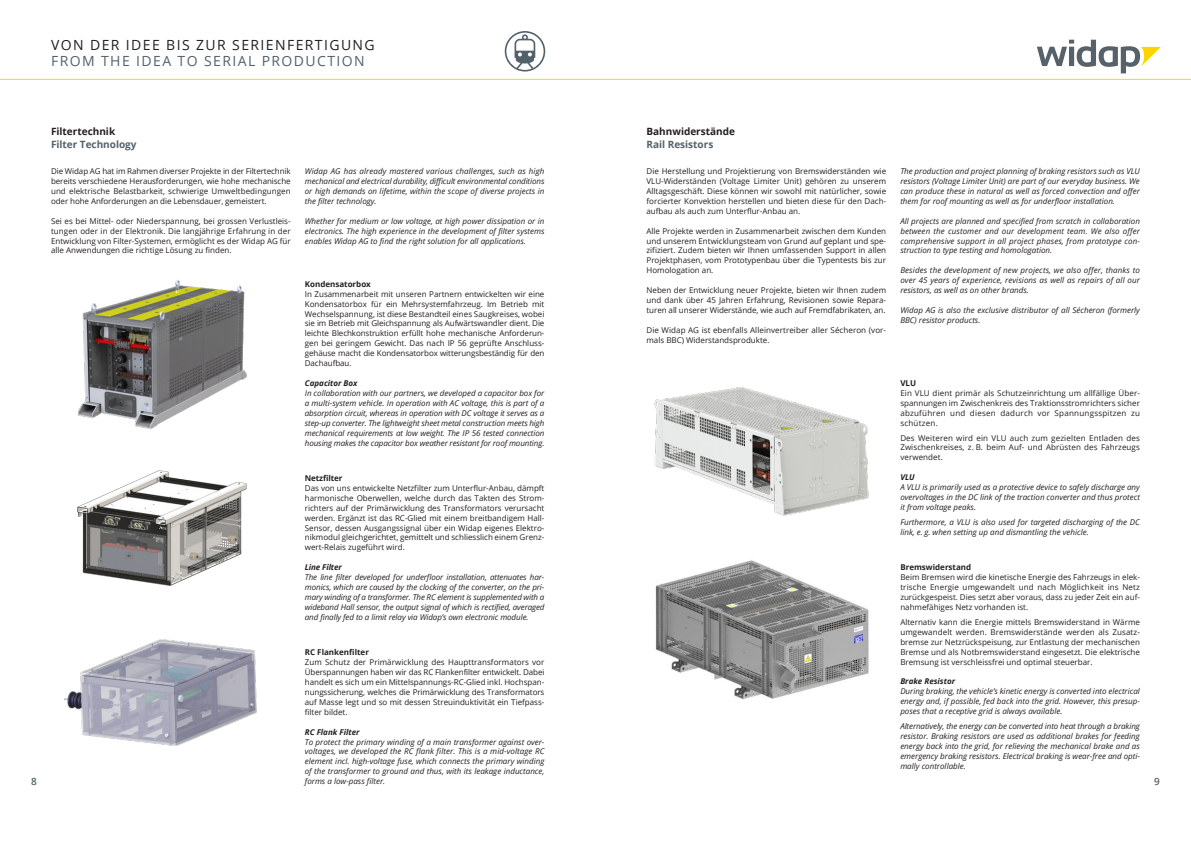
<style>
.page{position:relative;width:1191px;height:842px;background:#fff}
.page>*{position:absolute;margin:0;border:0;box-sizing:border-box;transform-origin:0 0}
.t1{font:14px "Open Sans";letter-spacing:.1em;color:#231f20}
.t2{font:14px "Open Sans";letter-spacing:.1em;color:#53616b}
.t3{font:700 10px "Open Sans";color:#53616b}
.t4{font:700 10px "Open Sans";color:#231f20}
.t5{font:600 10px "Open Sans";color:#53616b}
.t6{font:8px/9.9px "Open Sans";color:#231f20;text-align:justify}
.t7{font:italic 8px/9.9px "Open Sans";color:#231f20;text-align:justify}
.t8{font:700 8px "Open Sans";color:#231f20}
.t9{font:italic 700 8px "Open Sans";color:#231f20}
</style>
<div class="page">
<hr style="left:0;top:79px;width:595px;height:1px;background:#fed702">
<hr style="left:595px;top:79px;width:596px;height:1px;background:#fed702">
<svg style="left:1037px;top:40px;width:123px;height:33px"></svg>
<svg style="left:505px;top:31px;width:40px;height:41px"></svg>
<img style="left:77px;top:279px;width:170px;height:150px">
<img style="left:654px;top:387px;width:215px;height:129px">
<img style="left:655px;top:560px;width:214px;height:140px">
<img style="left:77px;top:470px;width:170px;height:116px">
<img style="left:64px;top:639px;width:193px;height:107px">
<h1 class="t1" style="left:51px;top:36px;width:325px">VON DER IDEE BIS ZUR SERIENFERTIGUNG</h1>
<h1 class="t2" style="left:51px;top:51px;width:315px">FROM THE IDEA TO SERIAL PRODUCTION</h1>
<p class="t4" style="left:51px;top:125px;width:66px">Filtertechnik</p>
<p class="t3" style="left:51px;top:138px;width:87px">Filter Technology</p>
<p class="t4" style="left:646px;top:125px;width:90px">Bahnwiderstände</p>
<p class="t3" style="left:646px;top:138px;width:68px">Rail Resistors</p>
<p class="t6" style="left:646px;top:166px;width:241px">Die Herstellung und Projektierung von Bremswiderständen wie VLU-Widerständen (Voltage Limiter Unit) gehören zu unserem Alltagsgeschäft. Diese können wir sowohl mit natürlicher, sowie forcierter Konvektion herstellen und bieten diese für den Dach&shy;aufbau als auch zum Unterflur-Anbau an.</p>
<p class="t6" style="left:646px;top:226px;width:241px">Alle Projekte werden in Zusammenarbeit zwischen dem Kunden und unserem Entwicklungsteam von Grund auf geplant und spe&shy;zifiziert. Zudem bieten wir Ihnen umfassenden Support in allen Projektphasen, vom Prototypenbau über die Typentests bis zur Homologation an.</p>
<p class="t6" style="left:646px;top:285px;width:241px">Neben der Entwicklung neuer Projekte, bieten wir Ihnen zudem und dank über 45 Jahren Erfahrung, Revisionen sowie Repara&shy;turen all unserer Widerstände, wie auch auf Fremdfabrikaten, an.</p>
<p class="t6" style="left:646px;top:325px;width:241px">Die Widap AG ist ebenfalls Alleinvertreiber aller Sécheron (vor&shy;mals BBC) Widerstandsprodukte.</p>
<p class="t7" style="left:900px;top:166px;width:241px">The production and project planning of braking resistors such as VLU resistors (Voltage Limiter Unit) are part of our everyday business. We can produce these in natural as well as forced convection and offer them for roof mounting as well as for underfloor installation.</p>
<p class="t7" style="left:900px;top:216px;width:241px">All projects are planned and specified from scratch in collaboration between the customer and our development team. We also offer comprehensive support in all project phases, from prototype con&shy;struction to type testing and homologation.</p>
<p class="t7" style="left:900px;top:265px;width:241px">Besides the development of new projects, we also offer, thanks to over 45 years of experience, revisions as well as repairs of all our resistors, as well as on other brands.</p>
<p class="t7" style="left:900px;top:305px;width:241px">Widap AG is also the exclusive distributor of all Sécheron (formerly<br>BBC) resistor products.</p>
<p class="t7" style="left:305px;top:166px;width:241px">Widap AG has already mastered various challenges, such as high mechanical and electrical durability, difficult environmental conditions or high demands on lifetime, within the scope of diverse projects in the filter technology.</p>
<p class="t7" style="left:305px;top:216px;width:241px">Whether for medium or low voltage, at high power dissipation or in electronics. The high experience in the development of filter systems enables Widap AG to find the right solution for all applications.</p>
<p class="t6" style="left:51px;top:166px;width:241px">Die Widap AG hat im Rahmen diverser Projekte in der Filtertechnik bereits verschiedene Herausforderungen, wie hohe mechanische und elektrische Belastbarkeit, schwierige Umweltbedingungen oder hohe Anforderungen an die Lebensdauer, gemeistert.</p>
<p class="t6" style="left:51px;top:216px;width:241px">Sei es bei Mittel- oder Niederspannung, bei grossen Verlustleis&shy;tungen oder in der Elektronik. Die langjährige Erfahrung in der Entwicklung von Filter-Systemen, ermöglicht es der Widap AG für alle Anwendungen die richtige Lösung zu finden.</p>
<p class="t8" style="left:305px;top:278px;width:68px">Kondensatorbox</p>
<p class="t6" style="left:305px;top:289px;width:241px">In Zusammenarbeit mit unseren Partnern entwickelten wir eine Kondensatorbox für ein Mehrsystemfahrzeug. Im Betrieb mit Wechselspannung, ist diese Bestandteil eines Saugkreises, wobei sie im Betrieb mit Gleichspannung als Aufwärtswandler dient. Die leichte Blechkonstruktion erfüllt hohe mechanische Anforderun&shy;gen bei geringem Gewicht. Das nach IP 56 geprüfte Anschluss&shy;gehäuse macht die Kondensatorbox witterungsbeständig für den Dachaufbau.</p>
<p class="t9" style="left:305px;top:377px;width:54px">Capacitor Box</p>
<p class="t7" style="left:305px;top:388px;width:241px">In collaboration with our partners, we developed a capacitor box for a multi-system vehicle. In operation with AC voltage, this is part of a absorption circuit, whereas in operation with DC voltage it serves as a step-up converter. The lightweight sheet metal construction meets high mechanical requirements at low weight. The IP 56 tested connection housing makes the capacitor box weather resistant for roof mounting.</p>
<p class="t8" style="left:900px;top:377px;width:17px">VLU</p>
<p class="t6" style="left:900px;top:388px;width:241px">Ein VLU dient primär als Schutzeinrichtung um allfällige Über&shy;spannungen im Zwischenkreis des Traktionsstromrichters sicher abzuführen und diesen dadurch vor Spannungsspitzen zu schützen.</p>
<p class="t6" style="left:900px;top:432px;width:241px">Des Weiteren wird ein VLU auch zum gezielten Entladen des Zwischenkreises, z. B. beim Auf- und Abrüsten des Fahrzeugs verwendet.</p>
<p class="t9" style="left:900px;top:472px;width:16px">VLU</p>
<p class="t7" style="left:900px;top:482px;width:241px">A VLU is primarily used as a protective device to safely discharge any overvoltages in the DC link of the traction converter and thus protect it from voltage peaks.</p>
<p class="t7" style="left:900px;top:517px;width:241px">Furthermore, a VLU is also used for targeted discharging of the DC link, e. g. when setting up and dismantling the vehicle.</p>
<p class="t8" style="left:900px;top:562px;width:72px">Bremswiderstand</p>
<p class="t6" style="left:900px;top:572px;width:241px">Beim Bremsen wird die kinetische Energie des Fahrzeugs in elek&shy;trische Energie umgewandelt und nach Möglichkeit ins Netz zurückgespeist. Dies setzt aber voraus, dass zu jeder Zeit ein auf&shy;nahmefähiges Netz vorhanden ist.</p>
<p class="t6" style="left:900px;top:617px;width:241px">Alternativ kann die Energie mittels Bremswiderstand in Wärme umgewandelt werden. Bremswiderstände werden als Zusatz&shy;bremse zur Netzrückspeisung, zur Entlastung der mechanischen Bremse und als Notbremswiderstand eingesetzt. Die elektrische Bremsung ist verschleissfrei und optimal steuerbar.</p>
<p class="t9" style="left:900px;top:676px;width:56px">Brake Resistor</p>
<p class="t7" style="left:900px;top:686px;width:241px">During braking, the vehicle’s kinetic energy is converted into electrical energy and, if possible, fed back into the grid. However, this presup&shy;poses that a receptive grid is always available.</p>
<p class="t7" style="left:900px;top:721px;width:241px">Alternatively, the energy can be converted into heat through a braking resistor. Braking resistors are used as additional brakes for feeding energy back into the grid, for relieving the mechanical brake and as emergency braking resistors. Electrical braking is wear-free and opti&shy;mally controllable.</p>
<p class="t8" style="left:305px;top:472px;width:39px">Netzfilter</p>
<p class="t6" style="left:305px;top:483px;width:241px">Das von uns entwickelte Netzfilter zum Unterflur-Anbau, dämpft harmonische Oberwellen, welche durch das Takten des Strom&shy;richters auf der Primärwicklung des Transformators verursacht werden. Ergänzt ist das RC-Glied mit einem breitbandigem Hall-Sensor, dessen Ausgangssignal über ein Widap eigenes Elektro&shy;nikmodul gleichgerichtet, gemittelt und schliesslich einem Grenz&shy;wert-Relais zugeführt wird.</p>
<p class="t9" style="left:305px;top:562px;width:39px">Line Filter</p>
<p class="t7" style="left:305px;top:572px;width:241px">The line filter developed for underfloor installation, attenuates har&shy;monics, which are caused by the clocking of the converter, on the pri&shy;mary winding of a transformer. The RC element is supplemented with a wideband Hall sensor, the output signal of which is rectified, averaged and finally fed to a limit relay via Widap’s own electronic module.</p>
<p class="t8" style="left:305px;top:647px;width:66px">RC Flankenfilter</p>
<p class="t6" style="left:305px;top:657px;width:241px">Zum Schutz der Primärwicklung des Haupttransformators vor Überspannungen haben wir das RC Flankenfilter entwickelt. Dabei handelt es sich um ein Mittelspannungs-RC-Glied inkl. Hochspan&shy;nungssicherung, welches die Primärwicklung des Transformators auf Masse legt und so mit dessen Streuinduktivität ein Tiefpass&shy;filter bildet.</p>
<p class="t9" style="left:305px;top:726px;width:56px">RC Flank Filter</p>
<p class="t7" style="left:305px;top:736px;width:241px">To protect the primary winding of a main transformer against over&shy;voltages, we developed the RC flank filter. This is a mid-voltage RC element incl. high-voltage fuse, which connects the primary winding of the transformer to ground and thus, with its leakage inductance, forms a low-pass filter.</p>
<p class="t5" style="left:31px;top:775px;width:7px">8</p>
<p class="t5" style="left:1154px;top:775px;width:7px">9</p>
</div>
